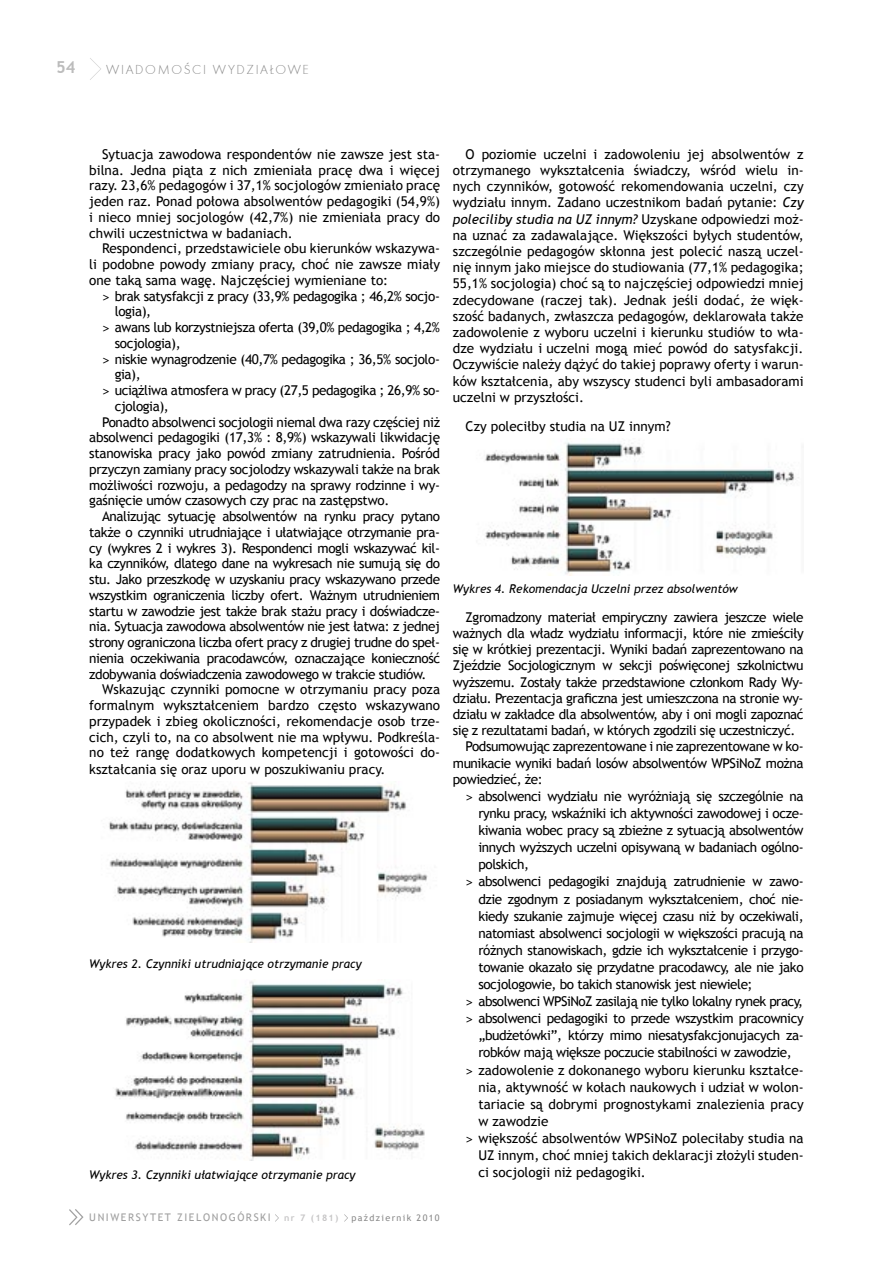
<style>
.page{position:relative;width:893px;height:1263px;background:#fff}
.page>*{position:absolute;margin:0;border:0;box-sizing:border-box;transform-origin:0 0}
.t1{font:700 16.5px "Trebuchet MS";color:#bcbcbc}
.t2{font:13.5px/16.2px "Trebuchet MS";letter-spacing:-.03em;color:#000;text-align:justify}
.t3{font:13.5px "Trebuchet MS";color:#000}
.t4{font:13.5px "Futura TEE Ligh";letter-spacing:.12em;color:#888}
.t5{font:italic 12px "Trebuchet MS";color:#000}
.t6{font:10.5px "Trebuchet MS";letter-spacing:.15em;color:#9f9f9f}
.t7{font:9px "Trebuchet MS";letter-spacing:.15em;color:#888}
.t8{font:700 9px "Trebuchet MS";color:#c6c5c6}
.s1{font-family:"Vrinda";font-size:15px}
.s2{font-style:italic}
</style>
<div class="page">
<svg style="left:90px;top:58px;width:11px;height:22px"></svg>
<svg style="left:275px;top:1214px;width:4px;height:8px"></svg>
<svg style="left:344px;top:1214px;width:4px;height:8px"></svg>
<svg style="left:69px;top:1209px;width:15px;height:16px"></svg>
<img style="left:109px;top:782px;width:319px;height:161px">
<img style="left:115px;top:981px;width:310px;height:179px">
<img style="left:484px;top:442px;width:315px;height:133px">
<p class="t1" style="left:56px;top:57px;width:21px">54</p>
<p class="t4" style="left:106px;top:61px;width:204px">WIADOMOŒCI WYDZIA£OWE</p>
<p class="t2" style="left:89px;top:146px;width:352px;line-height:15.8px;text-indent:13px">Sytuacja zawodowa respondentów nie zawsze jest sta&shy;bilna. Jedna piąta z nich zmieniała pracę dwa i więcej razy. 23,6% pedagogów i 37,1% socjologów zmieniało pracę jeden raz. Ponad połowa absolwentów pedagogiki (54,9%) i nieco mniej socjologów (42,7%) nie zmieniała pracy do chwili uczestnictwa w badaniach.</p>
<p class="t2" style="left:89px;top:241px;width:352px;line-height:15.8px;text-indent:13px">Respondenci, przedstawiciele obu kierunków wskazywa&shy;li podobne powody zmiany pracy, choć nie zawsze miały one taką sama wagę. Najczęściej wymieniane to:</p>
<p class="t2" style="left:102px;top:288px;width:339px"><span class="s1">&gt;</span> brak satysfakcji z pracy (33,9% pedagogika ; 46,2% socjo-</p>
<p class="t2" style="left:115px;top:304px;width:38px">logia),</p>
<p class="t2" style="left:102px;top:319px;width:339px"><span class="s1">&gt;</span> awans lub korzystniejsza oferta (39,0% pedagogika ; 4,2%</p>
<p class="t2" style="left:115px;top:335px;width:68px">socjologia),</p>
<p class="t2" style="left:102px;top:351px;width:339px"><span class="s1">&gt;</span> niskie wynagrodzenie (40,7% pedagogika ; 36,5% socjolo-</p>
<p class="t2" style="left:115px;top:367px;width:28px">gia),</p>
<p class="t2" style="left:102px;top:382px;width:339px"><span class="s1">&gt;</span> uciążliwa atmosfera w pracy (27,5 pedagogika ; 26,9% so-</p>
<p class="t2" style="left:115px;top:398px;width:56px">cjologia),</p>
<p class="t2" style="left:102px;top:414px;width:340px">Ponadto absolwenci socjologii niemal dwa razy częściej niż</p>
<p class="t2" style="left:89px;top:430px;width:352px">absolwenci pedagogiki (17,3% : 8,9%) wskazywali likwidację</p>
<p class="t2" style="left:89px;top:445px;width:352px">stanowiska pracy jako powód zmiany zatrudnienia. Pośród</p>
<p class="t2" style="left:89px;top:461px;width:352px">przyczyn zamiany pracy socjolodzy wskazywali także na brak</p>
<p class="t2" style="left:89px;top:477px;width:352px">możliwości rozwoju, a pedagodzy na sprawy rodzinne i wy-</p>
<p class="t2" style="left:89px;top:493px;width:302px">gaśnięcie umów czasowych czy prac na zastępstwo.</p>
<p class="t2" style="left:102px;top:508px;width:339px">Analizując sytuację absolwentów na rynku pracy pytano</p>
<p class="t2" style="left:89px;top:524px;width:352px">także o czynniki utrudniające i ułatwiające otrzymanie pra-</p>
<p class="t2" style="left:89px;top:540px;width:352px">cy (wykres 2 i wykres 3). Respondenci mogli wskazywać kil-</p>
<p class="t2" style="left:89px;top:556px;width:352px">ka czynników, dlatego dane na wykresach nie sumują się do</p>
<p class="t2" style="left:89px;top:571px;width:352px">stu. Jako przeszkodę w uzyskaniu pracy wskazywano przede</p>
<p class="t2" style="left:89px;top:587px;width:352px">wszystkim ograniczenia liczby ofert. Ważnym utrudnieniem</p>
<p class="t2" style="left:89px;top:603px;width:352px">startu w zawodzie jest także brak stażu pracy i doświadcze-</p>
<p class="t2" style="left:89px;top:619px;width:352px">nia. Sytuacja zawodowa absolwentów nie jest łatwa: z jednej</p>
<p class="t2" style="left:89px;top:634px;width:352px">strony ograniczona liczba ofert pracy z drugiej trudne do speł-</p>
<p class="t2" style="left:89px;top:650px;width:352px">nienia oczekiwania pracodawców, oznaczające konieczność</p>
<p class="t2" style="left:89px;top:666px;width:338px">zdobywania doświadczenia zawodowego w trakcie studiów.</p>
<p class="t3" style="left:102px;top:682px;width:340px">Wskazując czynniki pomocne w otrzymaniu pracy poza</p>
<p class="t3" style="left:89px;top:697px;width:352px">formalnym wykształceniem bardzo często wskazywano</p>
<p class="t3" style="left:89px;top:713px;width:352px">przypadek i zbieg okoliczności, rekomendacje osob trze-</p>
<p class="t3" style="left:89px;top:729px;width:352px">cich, czyli to, na co absolwent nie ma wpływu. Podkreśla-</p>
<p class="t3" style="left:89px;top:745px;width:352px">no też rangę dodatkowych kompetencji i gotowości do-</p>
<p class="t3" style="left:89px;top:761px;width:298px">kształcania się oraz uporu w poszukiwaniu pracy.</p>
<p class="t5" style="left:89px;top:957px;width:274px">Wykres 2. Czynniki utrudniające otrzymanie pracy</p>
<p class="t5" style="left:89px;top:1167px;width:268px">Wykres 3. Czynniki ułatwiające otrzymanie pracy</p>
<p class="t6" style="left:89px;top:1211px;width:183px">UNIWERSYTET ZIELONOGÓRSKI</p>
<p class="t8" style="left:284px;top:1212px;width:56px">nr 7 (181)</p>
<p class="t7" style="left:351px;top:1212px;width:90px">październik 2010</p>
<p class="t2" style="left:453px;top:146px;width:352px;text-indent:13px">O poziomie uczelni i zadowoleniu jej absolwentów z otrzymanego wykształcenia świadczy, wśród wielu in&shy;nych czynników, gotowość rekomendowania uczelni, czy wydziału innym. Zadano uczestnikom badań pytanie: <span class="s2">Czy poleciliby studia na UZ innym?</span> Uzyskane odpowiedzi moż&shy;na uznać za zadawalające. Większości byłych studentów, szczególnie pedagogów skłonna jest polecić naszą uczel&shy;nię innym jako miejsce do studiowania (77,1% pedagogika; 55,1% socjologia) choć są to najczęściej odpowiedzi mniej zdecydowane (raczej tak). Jednak jeśli dodać, że więk&shy;szość badanych, zwłaszcza pedagogów, deklarowała także zadowolenie z wyboru uczelni i kierunku studiów to wła&shy;dze wydziału i uczelni mogą mieć powód do satysfakcji.<br>Oczywiście należy dążyć do takiej poprawy oferty i warun&shy;ków kształcenia, aby wszyscy studenci byli ambasadorami uczelni w przyszłości.</p>
<p class="t3" style="left:466px;top:418px;width:206px">Czy poleciłby studia na UZ innym?</p>
<p class="t5" style="left:453px;top:581px;width:286px">Wykres 4. Rekomendacja Uczelni przez absolwentów</p>
<p class="t2" style="left:466px;top:609px;width:339px">Zgromadzony materiał empiryczny zawiera jeszcze wiele</p>
<p class="t2" style="left:453px;top:625px;width:352px">ważnych dla władz wydziału informacji, które nie zmieściły</p>
<p class="t2" style="left:453px;top:641px;width:352px">się w krótkiej prezentacji. Wyniki badań zaprezentowano na</p>
<p class="t2" style="left:453px;top:658px;width:352px">Zjeździe Socjologicznym w sekcji poświęconej szkolnictwu</p>
<p class="t2" style="left:453px;top:674px;width:352px">wyższemu. Zostały także przedstawione członkom Rady Wy-</p>
<p class="t2" style="left:453px;top:690px;width:352px">działu. Prezentacja graficzna jest umieszczona na stronie wy-</p>
<p class="t2" style="left:453px;top:706px;width:352px">działu w zakładce dla absolwentów, aby i oni mogli zapoznać</p>
<p class="t2" style="left:453px;top:722px;width:344px">się z rezultatami badań, w których zgodzili się uczestniczyć.</p>
<p class="t2" style="left:466px;top:739px;width:339px">Podsumowując zaprezentowane i nie zaprezentowane w ko-</p>
<p class="t2" style="left:453px;top:755px;width:352px">munikacie wyniki badań losów absolwentów WPSiNoZ można</p>
<p class="t2" style="left:453px;top:771px;width:91px">powiedzieć, że:</p>
<p class="t2" style="left:466px;top:788px;width:340px"><span class="s1">&gt;</span> absolwenci wydziału nie wyróżniają się szczególnie na</p>
<p class="t2" style="left:478px;top:805px;width:327px">rynku pracy, wskaźniki ich aktywności zawodowej i ocze-</p>
<p class="t2" style="left:478px;top:822px;width:327px">kiwania wobec pracy są zbieżne z sytuacją absolwentów</p>
<p class="t2" style="left:478px;top:839px;width:327px">innych wyższych uczelni opisywaną w badaniach ogólno-</p>
<p class="t2" style="left:478px;top:856px;width:52px">polskich,</p>
<p class="t2" style="left:466px;top:874px;width:339px"><span class="s1">&gt;</span> absolwenci pedagogiki znajdują zatrudnienie w zawo-</p>
<p class="t2" style="left:478px;top:891px;width:327px">dzie zgodnym z posiadanym wykształceniem, choć nie-</p>
<p class="t2" style="left:478px;top:908px;width:327px">kiedy szukanie zajmuje więcej czasu niż by oczekiwali,</p>
<p class="t2" style="left:478px;top:925px;width:327px">natomiast absolwenci socjologii w większości pracują na</p>
<p class="t2" style="left:478px;top:942px;width:327px">różnych stanowiskach, gdzie ich wykształcenie i przygo-</p>
<p class="t2" style="left:478px;top:959px;width:327px">towanie okazało się przydatne pracodawcy, ale nie jako</p>
<p class="t2" style="left:478px;top:976px;width:276px">socjologowie, bo takich stanowisk jest niewiele;</p>
<p class="t2" style="left:466px;top:993px;width:339px"><span class="s1">&gt;</span> absolwenci WPSiNoZ zasilają nie tylko lokalny rynek pracy,</p>
<p class="t2" style="left:466px;top:1010px;width:339px"><span class="s1">&gt;</span> absolwenci pedagogiki to przede wszystkim pracownicy</p>
<p class="t2" style="left:478px;top:1027px;width:327px">„budżetówki”, którzy mimo niesatysfakcjonujacych za-</p>
<p class="t2" style="left:478px;top:1045px;width:315px">robków mają większe poczucie stabilności w zawodzie,</p>
<p class="t3" style="left:466px;top:1062px;width:340px"><span class="s1">&gt;</span> zadowolenie z dokonanego wyboru kierunku kształce-</p>
<p class="t3" style="left:478px;top:1079px;width:327px">nia, aktywność w kołach naukowych i udział w wolon-</p>
<p class="t3" style="left:478px;top:1096px;width:327px">tariacie są dobrymi prognostykami znalezienia pracy</p>
<p class="t3" style="left:478px;top:1113px;width:72px">w zawodzie</p>
<p class="t3" style="left:466px;top:1130px;width:340px"><span class="s1">&gt;</span> większość absolwentów WPSiNoZ poleciłaby studia na</p>
<p class="t3" style="left:478px;top:1147px;width:327px">UZ innym, choć mniej takich deklaracji złożyli studen-</p>
<p class="t3" style="left:478px;top:1164px;width:169px">ci socjologii niż pedagogiki.</p>
</div>
